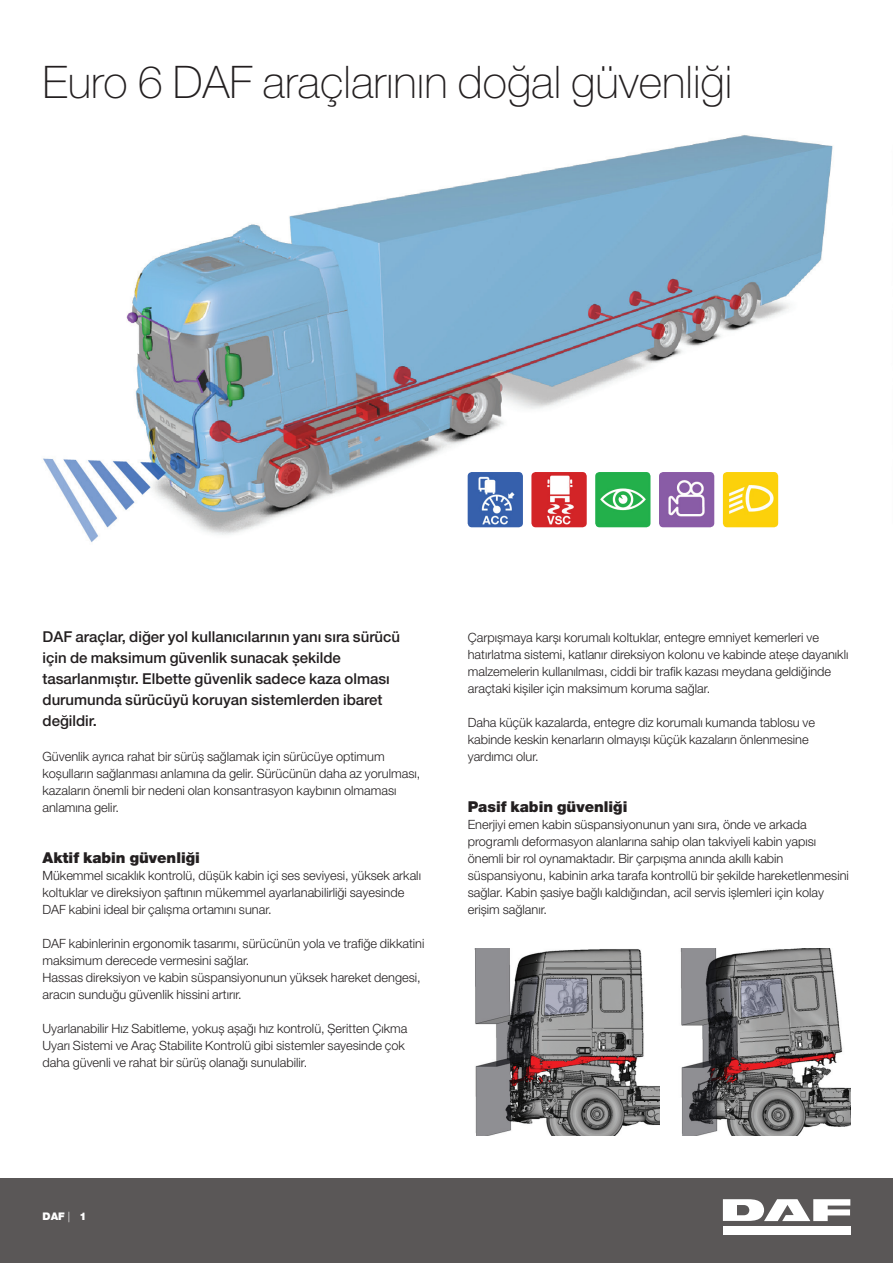
<style>
.page{position:relative;width:893px;height:1263px;background:#fff}
.page>*{position:absolute;margin:0;border:0;box-sizing:border-box;transform-origin:0 0}
.t1{font:100 45px "Helvetica Neue LT Pro";color:#231f20}
.t2{font:500 15px/21px "Helvetica Neue LT Pro";color:#231f20}
.t3{font:900 15px "Helvetica Neue LT Pro";color:#231f20}
.t4{font:300 12.75px/17px "Helvetica Neue LT Pro";color:#231f20}
.t5{font:900 10.5px "Helvetica Neue LT Pro";color:#fff}
.s1{font-weight:300}
</style>
<div class="page">
<img style="left:43px;top:135px;width:790px;height:407px">
<img style="left:468px;top:472px;width:55px;height:55px">
<img style="left:531px;top:472px;width:56px;height:55px">
<img style="left:595px;top:472px;width:55px;height:55px">
<img style="left:659px;top:472px;width:55px;height:55px">
<img style="left:723px;top:472px;width:55px;height:55px">
<div style="left:0;top:1178px;width:893px;height:85px;background:#5a5757"></div>
<div style="left:723px;top:1226px;width:127px;height:8px;background:#fff"></div>
<svg style="left:723px;top:1199px;width:127px;height:22px"></svg>
<img style="left:474px;top:948px;width:185px;height:187px">
<img style="left:680px;top:948px;width:170px;height:187px">
<h1 class="t1" style="left:43px;top:56px;width:691px">Euro 6 DAF araçlarının doğal güvenliği</h1>
<p class="t2" style="left:43px;top:626px;width:359px">DAF araçlar, diğer yol kullanıcılarının yanı sıra sürücü için de maksimum güvenlik sunacak şekilde tasarlanmıştır. Elbette güvenlik sadece kaza olması durumunda sürücüyü koruyan sistemlerden ibaret değildir.</p>
<p class="t4" style="left:43px;top:748px;width:379px">Güvenlik ayrıca rahat bir sürüş sağlamak için sürücüye optimum koşulların sağlanması anlamına da gelir. Sürücünün daha az yorulması, kazaların önemli bir nedeni olan konsantrasyon kaybının olmaması anlamına gelir.</p>
<p class="t3" style="left:43px;top:849px;width:159px">Aktif kabin güvenliği</p>
<p class="t4" style="left:43px;top:867px;width:380px">Mükemmel sıcaklık kontrolü, düşük kabin içi ses seviyesi, yüksek arkalı koltuklar ve direksiyon şaftının mükemmel ayarlanabilirliği sayesinde<br>DAF kabini ideal bir çalışma ortamını sunar.</p>
<p class="t4" style="left:43px;top:935px;width:383px">DAF kabinlerinin ergonomik tasarımı, sürücünün yola ve trafiğe dikkatini maksimum derecede vermesini sağlar.<br>Hassas direksiyon ve kabin süspansiyonunun yüksek hareket dengesi, aracın sunduğu güvenlik hissini artırır.</p>
<p class="t4" style="left:43px;top:1020px;width:366px">Uyarlanabilir Hız Sabitleme, yokuş aşağı hız kontrolü, Şeritten Çıkma<br>Uyarı Sistemi ve Araç Stabilite Kontrolü gibi sistemler sayesinde çok daha güvenli ve rahat bir sürüş olanağı sunulabilir.</p>
<p class="t4" style="left:468px;top:629px;width:382px">Çarpışmaya karşı korumalı koltuklar, entegre emniyet kemerleri ve hatırlatma sistemi, katlanır direksiyon kolonu ve kabinde ateşe dayanıklı malzemelerin kullanılması, ciddi bir trafik kazası meydana geldiğinde araçtaki kişiler için maksimum koruma sağlar.</p>
<p class="t4" style="left:468px;top:714px;width:349px">Daha küçük kazalarda, entegre diz korumalı kumanda tablosu ve kabinde keskin kenarların olmayışı küçük kazaların önlenmesine yardımcı olur.</p>
<p class="t3" style="left:468px;top:798px;width:161px">Pasif kabin güvenliği</p>
<p class="t4" style="left:468px;top:816px;width:383px">Enerjiyi emen kabin süspansiyonunun yanı sıra, önde ve arkada programlı deformasyon alanlarına sahip olan takviyeli kabin yapısı önemli bir rol oynamaktadır. Bir çarpışma anında akıllı kabin süspansiyonu, kabinin arka tarafa kontrollü bir şekilde hareketlenmesini sağlar. Kabin şasiye bağlı kaldığından, acil servis işlemleri için kolay erişim sağlanır.</p>
<p class="t5" style="left:43px;top:1210px;width:45px">DAF <span class="s1">|</span> 1</p>
</div>
